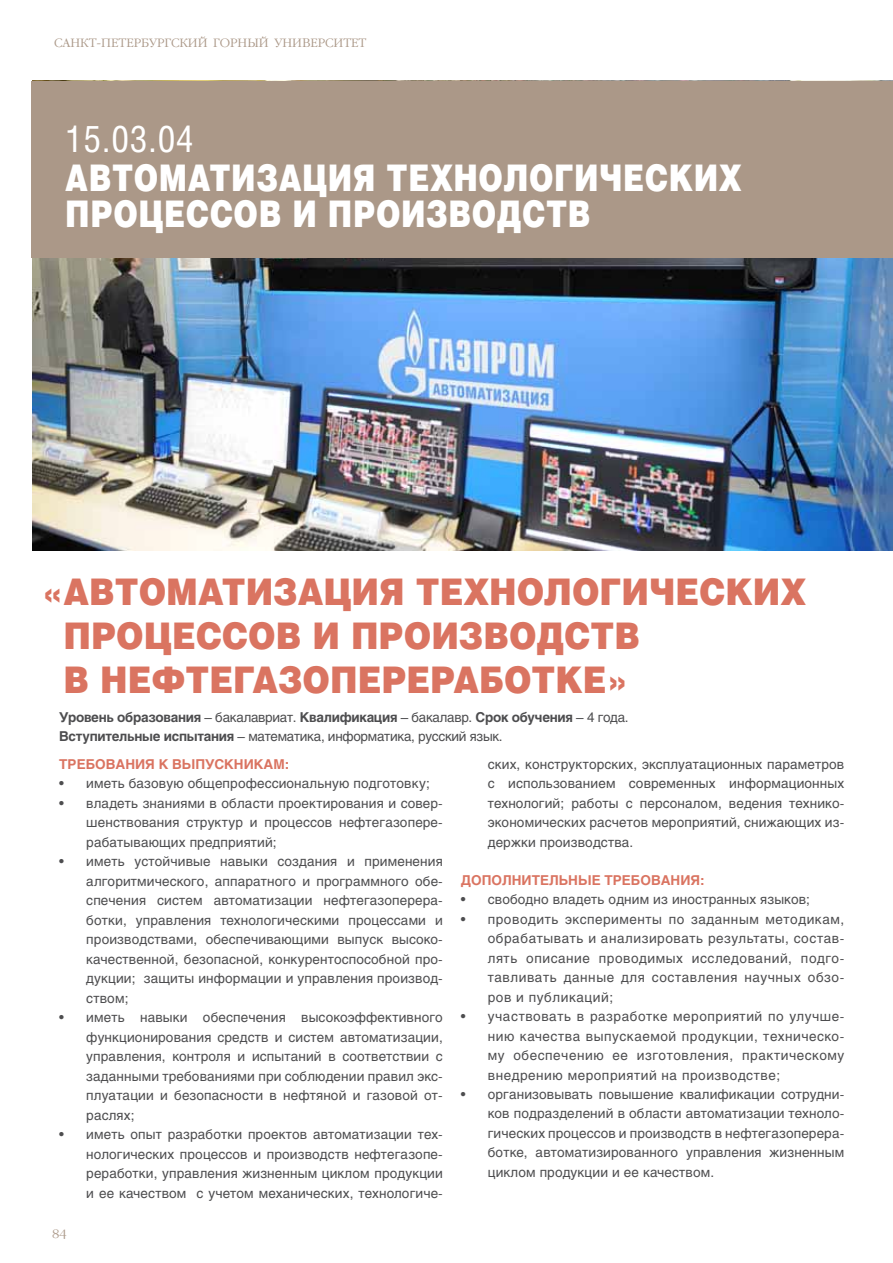
<style>
.page{position:relative;width:893px;height:1263px;background:#fff}
.page>*{position:absolute;margin:0;border:0;box-sizing:border-box;transform-origin:0 0}
.t1{font:900 36.75px/44.1px "Helios";color:#da7461;scale:.9 1}
.t2{font:900 36.75px/36px "Helios";letter-spacing:.02em;color:#fff;scale:.8 1}
.t3{font:36.75px "Helios Cond";color:#fff}
.t4{font:13.5px/19.5px "Helios";letter-spacing:.01em;color:#4d4d4f;text-align:justify}
.t5{font:700 13.5px "Helios";color:#da7461}
.t6{font:300 12px "Garamond C";color:#ab9888}
.s1{font-weight:700}
</style>
<div class="page">
<img style="left:33px;top:257px;width:860px;height:294px">
<div style="left:31px;top:81px;width:862px;height:176px;background:#ab9888"></div>
<p class="t6" style="left:54px;top:36px;width:231px">Санкт-Петербургский ГОРНЫЙ УНИ</p>
<p class="t6" style="left:302px;top:36px;width:41px">ВЕРСИТЕТ</p>
<h1 class="t3" style="left:65px;top:117px;width:130px">15.03.04</h1>
<h1 class="t2" style="left:65px;top:158px;width:847px">АВТОМАТИЗАЦИЯ ТЕХНОЛОГИЧЕСКИХ<br>ПРОЦЕССОВ И ПРОИЗВОДСТВ</h1>
<h1 class="t1" style="left:63px;top:568px;width:827px;text-indent:-22px">«АВТОМАТИЗАЦИЯ ТЕХНОЛОГИЧЕСКИХ<br>ПРОЦЕССОВ И ПРОИЗВОДСТВ<br>В НЕФТЕГАЗОПЕРЕРАБОТКЕ»</h1>
<p class="t4" style="left:59px;top:707px;width:571px"><span class="s1">Уровень образования</span> – бакалавриат. <span class="s1">Квалификация</span> – бакалавр. <span class="s1">Срок обучения</span> – 4 года.<br><span class="s1">Вступительные испытания</span> – математика, информатика, русский язык.</p>
<p class="t5" style="left:59px;top:756px;width:11px">ТРЕБОВАНИЯ</p>
<p class="t5" style="left:159px;top:756px;width:25px">К ВЫПУСКНИКАМ</p>
<p class="t5" style="left:285px;top:756px;width:6px">:</p>
<p class="t4" style="left:59px;top:774px;width:372px">• иметь базовую общепрофессиональную подготовку;</p>
<p class="t4" style="left:86px;top:793px;width:358px;text-indent:-27px">• владеть знаниями в области проектирования и совер&shy;шенствования структур и процессов нефтегазопере&shy;рабатывающих предприятий;</p>
<p class="t4" style="left:86px;top:852px;width:358px;text-indent:-27px">• иметь устойчивые навыки создания и применения алгоритмического, аппаратного и программного обе&shy;спечения систем автоматизации нефтегазоперера&shy;ботки, управления технологическими процессами и производствами, обеспечивающими выпуск высоко&shy;качественной, безопасной, конкурентоспособной про&shy;дукции; защиты информации и управления производ&shy;ством;</p>
<p class="t4" style="left:86px;top:1007px;width:358px;text-indent:-27px">• иметь навыки обеспечения высокоэффективного функционирования средств и систем автоматизации, управления, контроля и испытаний в соответствии с заданными требованиями при соблюдении правил экс&shy;плуатации и безопасности в нефтяной и газовой от&shy;раслях;</p>
<p class="t4" style="left:86px;top:1124px;width:358px;text-indent:-27px">• иметь опыт разработки проектов автоматизации тех&shy;нологических процессов и производств нефтегазопе&shy;реработки, управления жизненным циклом продукции и ее качеством с учетом механических, технологиче-</p>
<p class="t6" style="left:52px;top:1227px;width:16px">84</p>
<p class="t4" style="left:488px;top:754px;width:358px">ских, конструкторских, эксплуатационных параметров с использованием современных информационных технологий; работы с персоналом, ведения технико&shy;экономических расчетов мероприятий, снижающих из&shy;держки производства.</p>
<p class="t5" style="left:461px;top:872px;width:11px">ДОПОЛНИТЕЛЬНЫЕ</p>
<p class="t5" style="left:604px;top:872px;width:11px">ТРЕБОВАНИЯ</p>
<p class="t5" style="left:700px;top:872px;width:6px">:</p>
<p class="t4" style="left:461px;top:889px;width:351px">• свободно владеть одним из иностранных языков;</p>
<p class="t4" style="left:488px;top:909px;width:358px;text-indent:-27px">• проводить эксперименты по заданным методикам, обрабатывать и анализировать результаты, состав&shy;лять описание проводимых исследований, подго&shy;тавливать данные для составления научных обзо&shy;ров и публикаций;</p>
<p class="t4" style="left:488px;top:1006px;width:358px;text-indent:-27px">• участвовать в разработке мероприятий по улучше&shy;нию качества выпускаемой продукции, техническо&shy;му обеспечению ее изготовления, практическому внедрению мероприятий на производстве;</p>
<p class="t4" style="left:488px;top:1084px;width:358px;text-indent:-27px">• организовывать повышение квалификации сотрудни&shy;ков подразделений в области автоматизации техноло&shy;гических процессов и производств в нефтегазоперера&shy;ботке, автоматизированного управления жизненным циклом продукции и ее качеством.</p>
</div>
